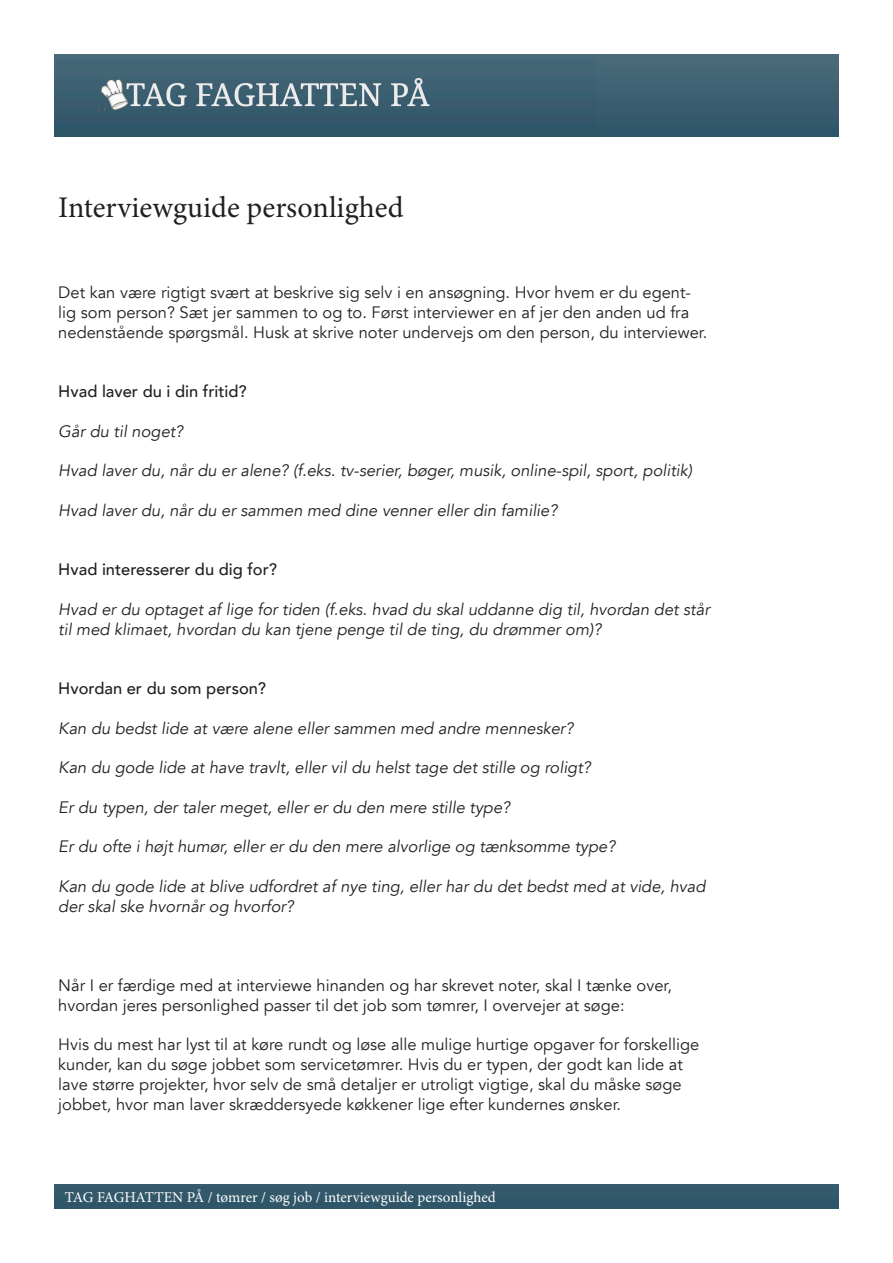
<style>
.page{position:relative;width:893px;height:1263px;background:#fff}
.page>*{position:absolute;margin:0;border:0;box-sizing:border-box;transform-origin:0 0}
.t1{font:30px "Minion Pro";color:#231f20}
.t2{font:16.5px/19.8px "Avenir";color:#231f20}
.t3{font:italic 16.5px/19.8px "Avenir";color:#231f20}
.t4{font:500 16.5px "Avenir";color:#231f20}
.t5{font:15px "Minion Pro";color:#fff}
</style>
<div class="page">
<img style="left:54px;top:54px;width:542px;height:83px">
<img style="left:596px;top:54px;width:243px;height:83px">
<div style="left:54px;top:1184px;width:117px;height:25px;background:#32586a"></div>
<div style="left:171px;top:1184px;width:668px;height:25px;background:#32586a"></div>
<p class="t1" style="left:58px;top:187px;width:347px">Interviewguide personlighed</p>
<p class="t2" style="left:58px;top:283px;width:651px">Det kan være rigtigt svært at beskrive sig selv i en ansøgning. Hvor hvem er du egent&shy;lig som person? Sæt jer sammen to og to. Først interviewer en af jer den anden ud fra nedenstående spørgsmål. Husk at skrive noter undervejs om den person, du interviewer.</p>
<p class="t4" style="left:58px;top:377px;width:190px">Hvad laver du i din fritid?</p>
<p class="t3" style="left:58px;top:421px;width:126px">Går du til noget?</p>
<p class="t3" style="left:58px;top:461px;width:635px">Hvad laver du, når du er alene? (f.eks. tv-serier, bøger, musik, online-spil, sport, politik)</p>
<p class="t3" style="left:58px;top:500px;width:501px">Hvad laver du, når du er sammen med dine venner eller din familie?</p>
<p class="t4" style="left:58px;top:555px;width:220px">Hvad interesserer du dig for?</p>
<p class="t3" style="left:58px;top:599px;width:653px">Hvad er du optaget af lige for tiden (f.eks. hvad du skal uddanne dig til, hvordan det står til med klimaet, hvordan du kan tjene penge til de ting, du drømmer om)?</p>
<p class="t4" style="left:58px;top:674px;width:209px">Hvordan er du som person?</p>
<p class="t3" style="left:58px;top:718px;width:516px">Kan du bedst lide at være alene eller sammen med andre mennesker?</p>
<p class="t3" style="left:58px;top:758px;width:534px">Kan du gode lide at have travlt, eller vil du helst tage det stille og roligt?</p>
<p class="t3" style="left:58px;top:797px;width:453px">Er du typen, der taler meget, eller er du den mere stille type?</p>
<p class="t3" style="left:58px;top:837px;width:559px">Er du ofte i højt humør, eller er du den mere alvorlige og tænksomme type?</p>
<p class="t3" style="left:58px;top:877px;width:649px">Kan du gode lide at blive udfordret af nye ting, eller har du det bedst med at vide, hvad der skal ske hvornår og hvorfor?</p>
<p class="t2" style="left:58px;top:976px;width:615px">Når I er færdige med at interviewe hinanden og har skrevet noter, skal I tænke over, hvordan jeres personlighed passer til det job som tømrer, I overvejer at søge:</p>
<p class="t2" style="left:58px;top:1035px;width:642px">Hvis du mest har lyst til at køre rundt og løse alle mulige hurtige opgaver for forskellige kunder, kan du søge jobbet som servicetømrer. Hvis du er typen, der godt kan lide at lave større projekter, hvor selv de små detaljer er utroligt vigtige, skal du måske søge jobbet, hvor man laver skræddersyede køkkener lige efter kundernes ønsker.</p>
<p class="t5" style="left:65px;top:1187px;width:433px">TAG FAGHATTEN PÅ / tømrer / søg job / interviewguide personlighed</p>
</div>
